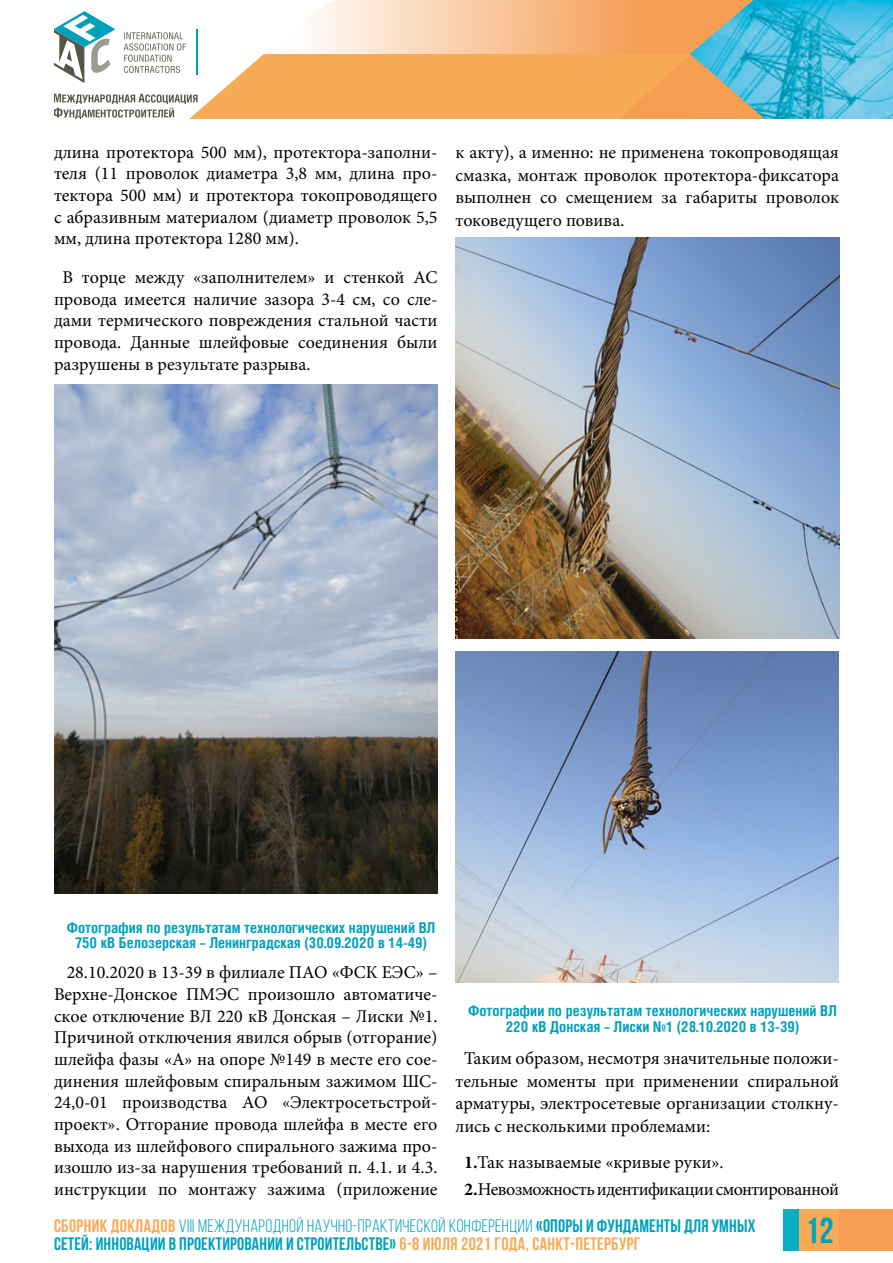
<style>
.page{position:relative;width:893px;height:1263px;background:#fff}
.page>*{position:absolute;margin:0;border:0;box-sizing:border-box;transform-origin:0 0}
.t1{font:700 36px "Bebas Neue";color:#00a1be}
.t2{font:18px/21.6px "Minion Pro";color:#000;text-align:justify}
.t3{font:700 18px/18px "Bebas Neue";letter-spacing:.01em;color:#00a1be}
.t4{font:18px/27.2px "Minion Pro";letter-spacing:-.025em;color:#000}
.t5{font:700 15px/15px "Helios Cond";color:#00a1be;text-align:center}
.s1{font-weight:700}
.s2{color:#f7ab57}
.s3{font-weight:400}
</style>
<div class="page">
<div style="left:800px;top:1209px;width:93px;height:41px;background:#f59e52"></div>
<div style="left:783px;top:1209px;width:17px;height:41px;background:#04afc3"></div>
<div style="left:800px;top:1209px;width:39px;height:41px;background:#f7ab57"></div>
<img style="left:765px;top:0;width:128px;height:119px">
<svg style="left:54px;top:0;width:711px;height:119px"></svg>
<img style="left:55px;top:384px;width:382px;height:509px">
<img style="left:455px;top:237px;width:384px;height:402px">
<img style="left:456px;top:651px;width:383px;height:331px">
<p class="t2" style="left:54px;top:141px;width:385px">длина протектора 500 мм), протектора-заполни&shy;теля (11 проволок диаметра 3,8 мм, длина про&shy;тектора 500 мм) и протектора токопроводящего с абразивным материалом (диаметр проволок 5,5 мм, длина протектора 1280 мм).</p>
<p class="t2" style="left:54px;top:266px;width:385px;text-indent:8px">В торце между «заполнителем» и стенкой АС провода имеется наличие зазора 3-4 см, со сле&shy;дами термического повреждения стальной части провода. Данные шлейфовые соединения были разрушены в результате разрыва.</p>
<p class="t2" style="left:455px;top:141px;width:385px;line-height:22.8px">к акту), а именно: не применена токопроводящая смазка, монтаж проволок протектора-фиксатора выполнен со смещением за габариты проволок токоведущего повива.</p>
<p class="t5" style="left:67px;top:920px;width:370px">Фотография по результатам технологических нарушений ВЛ<br>750 кВ Белозерская – Ленинградская (30.09.2020 в 14-49)</p>
<p class="t2" style="left:54px;top:962px;width:385px;text-indent:13px">28.10.2020 в 13-39 в филиале ПАО «ФСК ЕЭС» – Верхне-Донское ПМЭС произошло автоматиче&shy;ское отключение ВЛ 220 кВ Донская – Лиски №1.<br>Причиной отключения явился обрыв (отгорание) шлейфа фазы «А» на опоре №149 в месте его сое&shy;динения шлейфовым спиральным зажимом ШС-24,0-01 производства АО «Электросетьстрой&shy;проект». Отгорание провода шлейфа в месте его выхода из шлейфового спирального зажима про&shy;изошло из-за нарушения требований п. 4.1. и 4.3. инструкции по монтажу зажима (приложение</p>
<p class="t5" style="left:468px;top:1002px;width:370px;line-height:16.2px">Фотографии по результатам технологических нарушений ВЛ<br>220 кВ Донская – Лиски №1 (28.10.2020 в 13-39)</p>
<p class="t2" style="left:455px;top:1046px;width:385px;line-height:22.8px;text-indent:8px">Таким образом, несмотря значительные положи&shy;тельные моменты при применении спиральной арматуры, электросетевые организации столкну&shy;лись с несколькими проблемами:</p>
<p class="t4" style="left:464px;top:1148px;width:376px"><span class="s1">1.</span>Так называемые «кривые руки».<br><span class="s1">2.</span>Невозможность идентификации смонтированной</p>
<p class="t3" style="left:54px;top:1217px;width:703px"><span class="s2">СБОРНИК ДОКЛАДОВ</span> <span class="s3">VIII МЕЖДУНАРОДНОЙ НАУЧНО-ПРАКТИЧЕСКОЙ КОНФЕРЕНЦИИ</span> «ОПОРЫ И ФУНДАМЕНТЫ ДЛЯ УМНЫХ<br>СЕТЕЙ: ИННОВАЦИИ В ПРОЕКТИРОВАНИИ И СТРОИТЕЛЬСТВЕ» <span class="s2">6-8 ИЮЛЯ 2021 ГОДА, САНКТ-ПЕТЕРБУРГ</span></p>
<h1 class="t1" style="left:805px;top:1208px;width:30px">12</h1>
</div>
